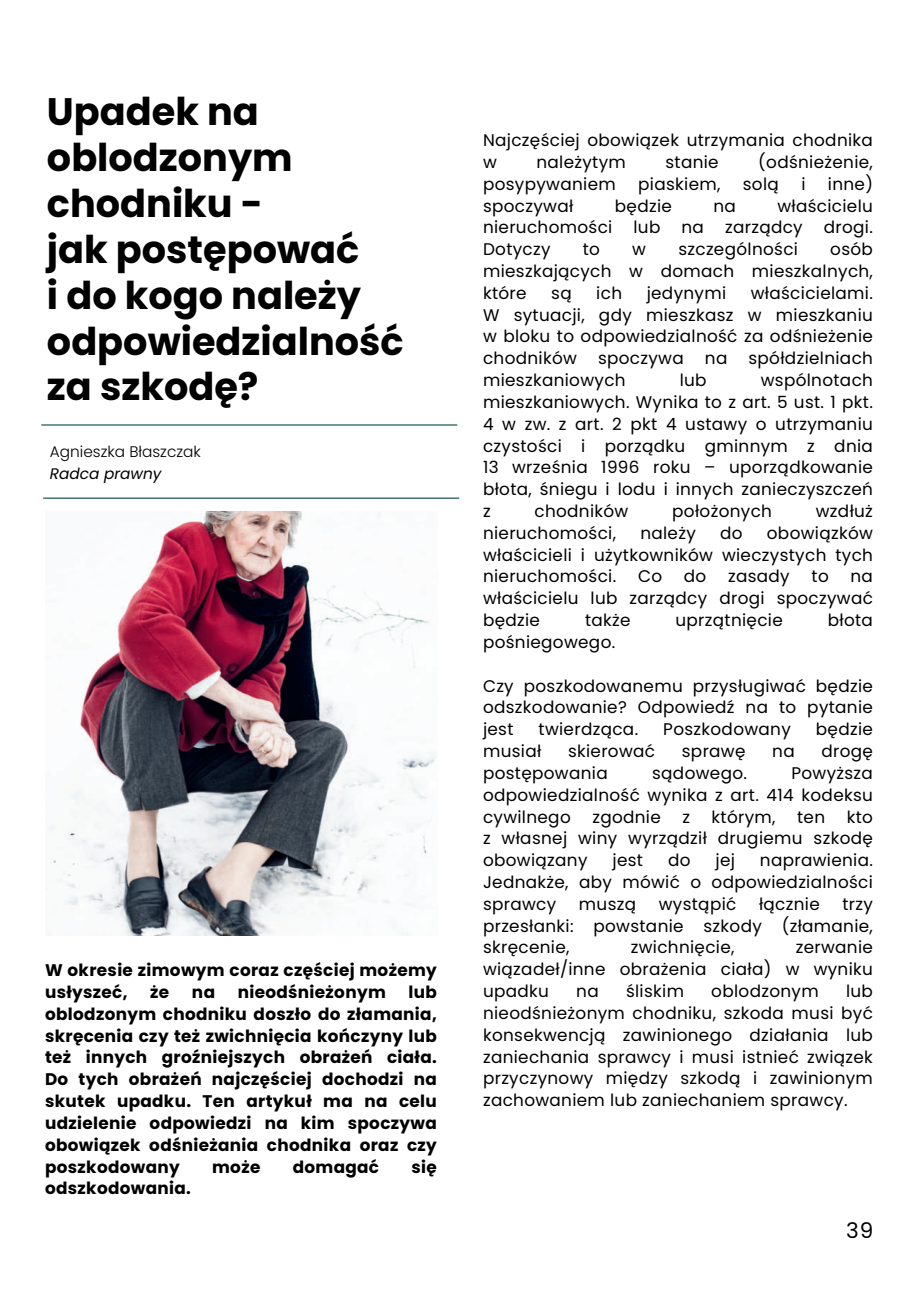
<style>
.page{position:relative;width:918px;height:1289px;background:#fff}
.page>*{position:absolute;margin:0;border:0;box-sizing:border-box;transform-origin:0 0}
.t1{font:700 38.25px/45.9px "Poppins";color:#000}
.t2{font:21.45px "Poppins";color:#000}
.t3{font:16.8px/21.8px "Poppins";letter-spacing:.02em;color:#000;text-align:justify}
.t4{font:700 16.8px/21.8px "Poppins";letter-spacing:.02em;color:#000}
.t5{font:300 15.3px "Poppins";color:#000}
.t6{font:italic 15.3px "Poppins";color:#000}
</style>
<div class="page">
<hr style="left:43px;top:497px;width:416px;height:1px;background:#064a3f">
<hr style="left:41px;top:424px;width:416px;height:1px;background:#064a3f">
<img style="left:45px;top:511px;width:390px;height:424px">
<h1 class="t1" style="left:47px;top:89px;width:358px">Upadek na oblodzonym chodniku -<br>jak postępować<br>i do kogo należy odpowiedzialność za szkodę?</h1>
<p class="t5" style="left:50px;top:443px;width:152px">Agnieszka Błaszczak</p>
<p class="t6" style="left:50px;top:465px;width:113px">Radca prawny</p>
<p class="t4" style="left:45px;top:959px;width:393px">W okresie zimowym coraz częściej możemy usłyszeć,</p>
<p class="t4" style="left:150px;top:981px;width:21px">że</p>
<p class="t4" style="left:192px;top:981px;width:25px">na</p>
<p class="t4" style="left:238px;top:981px;width:150px">nieodśnieżonym</p>
<p class="t4" style="left:45px;top:981px;width:393px;text-align:justify;text-indent:363px">lub oblodzonym chodniku doszło do złamania, skręcenia czy też zwichnięcia kończyny lub też innych groźniejszych obrażeń ciała.<br>Do tych obrażeń najczęściej dochodzi na skutek upadku. Ten artykuł ma na celu udzielenie odpowiedzi na kim spoczywa obowiązek odśnieżania chodnika oraz czy poszkodowany</p>
<p class="t4" style="left:212px;top:1155px;width:50px">może</p>
<p class="t4" style="left:293px;top:1155px;width:88px">domagać</p>
<p class="t4" style="left:411px;top:1155px;width:27px">się</p>
<p class="t4" style="left:45px;top:1177px;width:147px">odszkodowania.</p>
<p class="t3" style="left:483px;top:129px;width:391px">Najczęściej obowiązek utrzymania chodnika w</p>
<p class="t3" style="left:536px;top:151px;width:91px">należytym</p>
<p class="t3" style="left:665px;top:151px;width:55px">stanie</p>
<p class="t3" style="left:758px;top:151px;width:116px">(odśnieżenie,</p>
<p class="t3" style="left:483px;top:173px;width:134px">posypywaniem</p>
<p class="t3" style="left:638px;top:173px;width:84px">piaskiem,</p>
<p class="t3" style="left:743px;top:173px;width:38px">solą</p>
<p class="t3" style="left:801px;top:173px;width:6px">i</p>
<p class="t3" style="left:828px;top:173px;width:47px">inne)</p>
<p class="t3" style="left:483px;top:195px;width:92px">spoczywał</p>
<p class="t3" style="left:615px;top:195px;width:59px">będzie</p>
<p class="t3" style="left:713px;top:195px;width:24px">na</p>
<p class="t3" style="left:777px;top:195px;width:97px">właścicielu</p>
<p class="t3" style="left:483px;top:217px;width:131px">nieruchomości</p>
<p class="t3" style="left:633px;top:217px;width:28px">lub</p>
<p class="t3" style="left:681px;top:217px;width:24px">na</p>
<p class="t3" style="left:725px;top:217px;width:79px">zarządcy</p>
<p class="t3" style="left:824px;top:217px;width:51px">drogi.</p>
<p class="t3" style="left:483px;top:238px;width:69px">Dotyczy</p>
<p class="t3" style="left:583px;top:238px;width:19px">to</p>
<p class="t3" style="left:632px;top:238px;width:15px">w</p>
<p class="t3" style="left:678px;top:238px;width:121px">szczególności</p>
<p class="t3" style="left:483px;top:238px;width:391px;text-indent:347px">osób mieszkających w domach mieszkalnych, które</p>
<p class="t3" style="left:483px;top:282px;width:391px;text-indent:268px">właścicielami.<br>W sytuacji, gdy mieszkasz w mieszkaniu w bloku to odpowiedzialność za odśnieżenie chodników</p>
<p class="t3" style="left:551px;top:282px;width:22px">są</p>
<p class="t3" style="left:596px;top:282px;width:27px">ich</p>
<p class="t3" style="left:647px;top:282px;width:81px">jedynymi</p>
<p class="t3" style="left:598px;top:347px;width:87px">spoczywa</p>
<p class="t3" style="left:705px;top:347px;width:24px">na</p>
<p class="t3" style="left:748px;top:347px;width:126px">spółdzielniach</p>
<p class="t3" style="left:483px;top:369px;width:144px">mieszkaniowych</p>
<p class="t3" style="left:680px;top:369px;width:28px">lub</p>
<p class="t3" style="left:483px;top:369px;width:391px;text-indent:278px">wspólnotach mieszkaniowych. Wynika to z art. 5 ust. 1 pkt.<br>4 w zw. z art. 2 pkt 4 ustawy o utrzymaniu czystości i porządku gminnym z dnia 13 września 1996 roku – uporządkowanie błota, śniegu i lodu i innych zanieczyszczeń z</p>
<p class="t3" style="left:534px;top:500px;width:95px">chodników</p>
<p class="t3" style="left:672px;top:500px;width:101px">położonych</p>
<p class="t3" style="left:816px;top:500px;width:59px">wzdłuż</p>
<p class="t3" style="left:483px;top:522px;width:135px">nieruchomości,</p>
<p class="t3" style="left:640px;top:522px;width:57px">należy</p>
<p class="t3" style="left:720px;top:522px;width:24px">do</p>
<p class="t3" style="left:483px;top:522px;width:391px;text-indent:284px">obowiązków właścicieli i użytkowników wieczystych tych nieruchomości.</p>
<p class="t3" style="left:638px;top:565px;width:26px">Co</p>
<p class="t3" style="left:684px;top:565px;width:24px">do</p>
<p class="t3" style="left:728px;top:565px;width:63px">zasady</p>
<p class="t3" style="left:812px;top:565px;width:19px">to</p>
<p class="t3" style="left:483px;top:565px;width:391px;text-indent:368px">na właścicielu lub zarządcy drogi spoczywać będzie</p>
<p class="t3" style="left:585px;top:609px;width:47px">także</p>
<p class="t3" style="left:676px;top:609px;width:109px">uprzątnięcie</p>
<p class="t3" style="left:828px;top:609px;width:47px">błota</p>
<p class="t3" style="left:483px;top:631px;width:134px">pośniegowego.</p>
<p class="t3" style="left:483px;top:674px;width:391px">Czy poszkodowanemu przysługiwać będzie odszkodowanie? Odpowiedź na to pytanie jest</p>
<p class="t3" style="left:539px;top:718px;width:101px">twierdząca.</p>
<p class="t3" style="left:663px;top:718px;width:129px">Poszkodowany</p>
<p class="t3" style="left:816px;top:718px;width:59px">będzie</p>
<p class="t3" style="left:483px;top:740px;width:60px">musiał</p>
<p class="t3" style="left:568px;top:740px;width:89px">skierować</p>
<p class="t3" style="left:682px;top:740px;width:65px">sprawę</p>
<p class="t3" style="left:772px;top:740px;width:24px">na</p>
<p class="t3" style="left:821px;top:740px;width:53px">drogę</p>
<p class="t3" style="left:483px;top:762px;width:126px">postępowania</p>
<p class="t3" style="left:652px;top:762px;width:96px">sądowego.</p>
<p class="t3" style="left:483px;top:762px;width:391px;text-indent:308px">Powyższa odpowiedzialność wynika z art. 414 kodeksu cywilnego</p>
<p class="t3" style="left:592px;top:805px;width:70px">zgodnie</p>
<p class="t3" style="left:682px;top:805px;width:9px">z</p>
<p class="t3" style="left:712px;top:805px;width:65px">którym,</p>
<p class="t3" style="left:797px;top:805px;width:29px">ten</p>
<p class="t3" style="left:483px;top:805px;width:391px;text-indent:364px">kto z własnej winy wyrządził drugiemu szkodę obowiązany</p>
<p class="t3" style="left:483px;top:849px;width:391px;text-indent:277px">naprawienia.<br>Jednakże, aby mówić o odpowiedzialności sprawcy</p>
<p class="t3" style="left:613px;top:849px;width:32px">jest</p>
<p class="t3" style="left:668px;top:849px;width:24px">do</p>
<p class="t3" style="left:716px;top:849px;width:21px">jej</p>
<p class="t3" style="left:579px;top:893px;width:59px">muszą</p>
<p class="t3" style="left:659px;top:893px;width:79px">wystąpić</p>
<p class="t3" style="left:759px;top:893px;width:62px">łącznie</p>
<p class="t3" style="left:483px;top:893px;width:391px;text-indent:359px">trzy przesłanki: powstanie szkody (złamanie, skręcenie,</p>
<p class="t3" style="left:483px;top:936px;width:391px;text-indent:313px">zerwanie wiązadeł/inne obrażenia ciała) w wyniku upadku</p>
<p class="t3" style="left:631px;top:936px;width:105px">zwichnięcie,</p>
<p class="t3" style="left:576px;top:980px;width:24px">na</p>
<p class="t3" style="left:626px;top:980px;width:59px">śliskim</p>
<p class="t3" style="left:711px;top:980px;width:109px">oblodzonym</p>
<p class="t3" style="left:483px;top:980px;width:391px;text-indent:363px">lub nieodśnieżonym chodniku, szkoda musi być konsekwencją zawinionego działania lub zaniechania sprawcy i musi istnieć związek przyczynowy między szkodą i zawinionym zachowaniem lub zaniechaniem sprawcy.</p>
<p class="t2" style="left:846px;top:1217px;width:29px">39</p>
</div>
